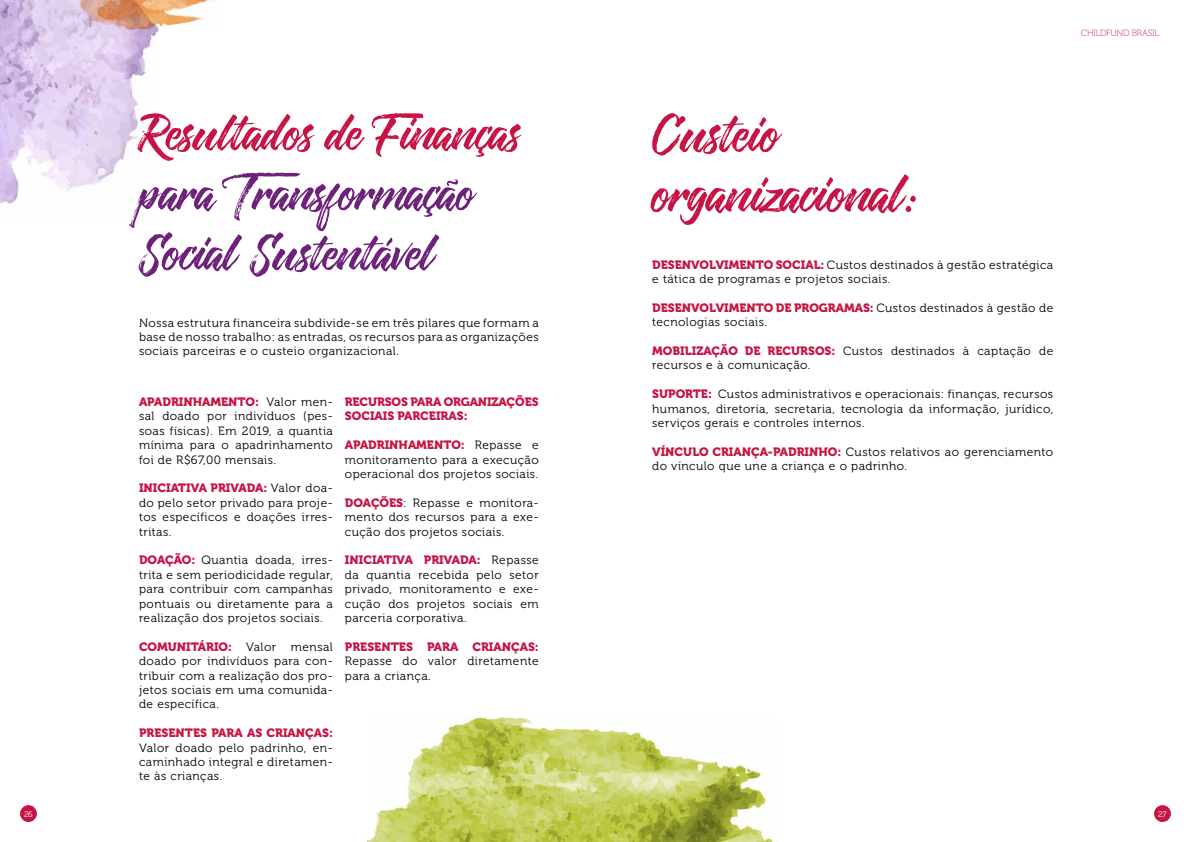
<style>
.page{position:relative;width:1191px;height:842px;background:#fff}
.page>*{position:absolute;margin:0;border:0;box-sizing:border-box;transform-origin:0 0}
.t1{font:60px/60px "Twilight Script";color:#c71445}
.t2{font:57px/60px "Twilight Script";color:#6e217a}
.t3{font:57px "Twilight Script";color:#c71445}
.t4{font:12px/14.4px "Museo 300";letter-spacing:.04em;color:#000;text-align:justify}
.t5{font:12px/14.4px "Museo 900";color:#c71445}
.t6{font:9px "Museo 100";letter-spacing:-.02em;color:#c71445}
.t7{font:8px "Museo 300";color:#fff}
.s1{font-family:"Museo 300";color:#000}
.s2{font-family:"Museo 900";color:#c71445}
</style>
<div class="page">
<div style="left:20px;top:805px;width:17px;height:17px;background:#c71445;border-radius:50%"></div>
<div style="left:1154px;top:805px;width:16px;height:17px;background:#c71445;border-radius:50%"></div>
<img style="left:0;top:0;width:158px;height:204px">
<img style="left:74px;top:0;width:146px;height:29px">
<img style="left:368px;top:717px;width:409px;height:125px">
<h2 class="t3" style="left:139px;top:101px;width:383px">Resultados de Finanças</h2>
<h2 class="t2" style="left:139px;top:167px;width:337px">para Transformação<br>Social Sustentável</h2>
<p class="t4" style="left:139px;top:315px;width:401px">Nossa estrutura financeira subdivide-se em três pilares que formam a base de nosso trabalho: as entradas, os recursos para as organizações sociais parceiras e o custeio organizacional.</p>
<p class="t5" style="left:139px;top:395px;width:195px">APADRINHAMENTO: <span class="s1">Valor men-</span></p>
<p class="t4" style="left:139px;top:409px;width:195px">sal doado por indivíduos (pes&shy;soas físicas). Em 2019, a quantia mínima para o apadrinhamento foi de R$67,00 mensais.</p>
<p class="t5" style="left:139px;top:481px;width:195px">INICIATIVA PRIVADA: <span class="s1">Valor doa-</span></p>
<p class="t4" style="left:139px;top:496px;width:195px">do pelo setor privado para proje&shy;tos específicos e doações irres&shy;tritas.</p>
<p class="t4" style="left:139px;top:553px;width:195px"><span class="s2">DOAÇÃO:</span> Quantia doada, irres&shy;trita e sem periodicidade regular, para contribuir com campanhas pontuais ou diretamente para a realização dos projetos sociais.</p>
<p class="t5" style="left:139px;top:639px;width:195px">COMUNITÁRIO: <span class="s1">Valor mensal</span></p>
<p class="t4" style="left:139px;top:654px;width:195px">doado por indivíduos para con&shy;tribuir com a realização dos pro&shy;jetos sociais em uma comunida&shy;de específica.</p>
<p class="t5" style="left:139px;top:726px;width:195px">PRESENTES PARA AS CRIANÇAS:</p>
<p class="t4" style="left:139px;top:740px;width:195px">Valor doado pelo padrinho, en&shy;caminhado integral e diretamen&shy;te às crianças.</p>
<p class="t5" style="left:345px;top:395px;width:195px">RECURSOS PARA ORGANIZAÇÕES<br>SOCIAIS PARCEIRAS:</p>
<p class="t5" style="left:345px;top:438px;width:195px">APADRINHAMENTO: <span class="s1">Repasse e</span></p>
<p class="t4" style="left:345px;top:452px;width:195px">monitoramento para a execução operacional dos projetos sociais.</p>
<p class="t4" style="left:345px;top:496px;width:195px"><span class="s2">DOAÇÕES</span>: Repasse e monitora&shy;mento dos recursos para a exe&shy;cução dos projetos sociais.</p>
<p class="t5" style="left:345px;top:553px;width:195px">INICIATIVA PRIVADA: <span class="s1">Repasse</span></p>
<p class="t4" style="left:345px;top:568px;width:195px">da quantia recebida pelo setor privado, monitoramento e exe&shy;cução dos projetos sociais em parceria corporativa.</p>
<p class="t5" style="left:345px;top:639px;width:195px">PRESENTES PARA CRIANÇAS:</p>
<p class="t4" style="left:345px;top:654px;width:195px">Repasse do valor diretamente para a criança.</p>
<p class="t6" style="left:1081px;top:28px;width:80px">CHILDFUND BRASIL</p>
<h1 class="t1" style="left:652px;top:108px;width:267px">Custeio organizacional:</h1>
<p class="t4" style="left:652px;top:257px;width:402px"><span class="s2">DESENVOLVIMENTO SOCIAL:</span> Custos destinados à gestão estratégica e tática de programas e projetos sociais.</p>
<p class="t5" style="left:652px;top:300px;width:402px">DESENVOLVIMENTO DE PROGRAMAS: <span class="s1">Custos destinados à gestão de</span></p>
<p class="t4" style="left:652px;top:315px;width:116px">tecnologias sociais.</p>
<p class="t4" style="left:652px;top:344px;width:402px"><span class="s2">MOBILIZAÇÃO DE RECURSOS:</span> Custos destinados à captação de recursos e à comunicação.</p>
<p class="t4" style="left:652px;top:387px;width:402px"><span class="s2">SUPORTE:</span> Custos administrativos e operacionais: finanças, recursos humanos, diretoria, secretaria, tecnologia da informação, jurídico, serviços gerais e controles internos.</p>
<p class="t4" style="left:652px;top:445px;width:402px"><span class="s2">VÍNCULO CRIANÇA-PADRINHO:</span> Custos relativos ao gerenciamento do vínculo que une a criança e o padrinho.</p>
<p class="t7" style="left:24px;top:809px;width:10px">26</p>
<p class="t7" style="left:1158px;top:809px;width:10px">27</p>
</div>
